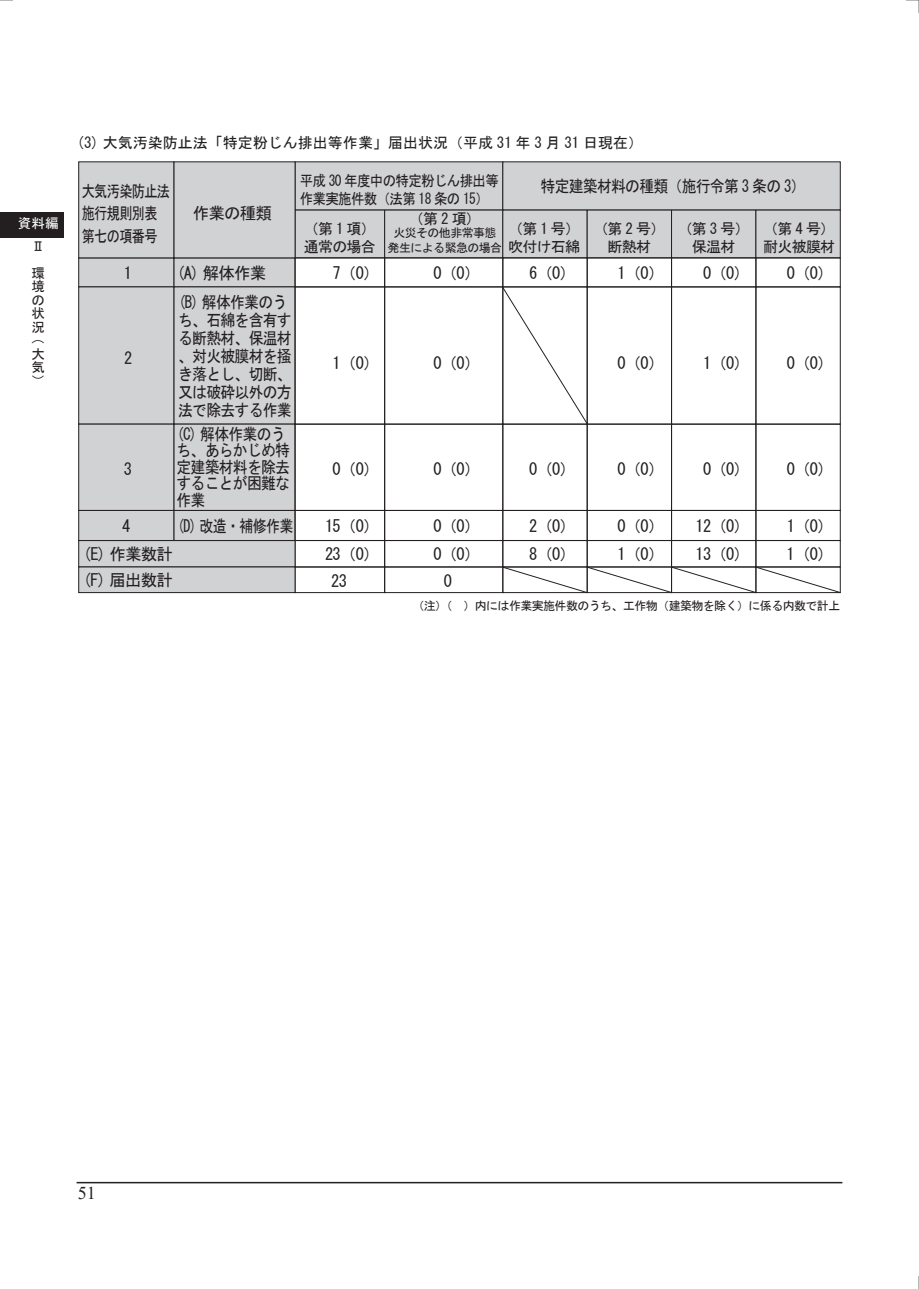
<style>
.page{position:relative;width:919px;height:1289px;background:#fff}
.page>*{position:absolute;margin:0;border:0;box-sizing:border-box;transform-origin:0 0}
.t1{font:18px "Times New Roman";color:#231f20}
.t2{font:16.65px/28.7px "MS Gothic";letter-spacing:-.05em;color:#231f20}
.t3{font:16.65px "MS Gothic";letter-spacing:-.05em;color:#231f20;scale:.84 1}
.t4{font:16.5px/18px "MS Gothic";letter-spacing:-.05em;color:#231f20;scale:.9 1}
.t5{font:16.5px/22.5px "MS Gothic";letter-spacing:-.05em;color:#231f20;scale:.8 1}
.t6{font:16.5px "MS Gothic";letter-spacing:-.05em;color:#231f20}
.t7{font:15px/18px "MS Gothic";letter-spacing:-.05em;color:#231f20}
.t8{font:15px/18px "MS Gothic";letter-spacing:-.05em;color:#231f20;scale:.9 1}
.t9{font:15px "MS Gothic";color:#231f20}
.t10{font:13.5px/13.5px "MS Gothic";color:#231f20;text-align:justify}
.t11{font:13.5px "MS Gothic";color:#fff}
.t12{font:12px/15px "MS Gothic";letter-spacing:-.05em;color:#231f20;text-align:center}
</style>
<div class="page">
<hr style="left:77px;top:1181px;width:765px;height:2px;background:#231f20">
<div style="left:295px;top:209px;width:90px;height:49px;background:#d1d2d4;border:1px solid #231f20"></div>
<div style="left:384px;top:209px;width:119px;height:49px;background:#d1d2d4"></div>
<div style="left:502px;top:209px;width:85px;height:49px;background:#d1d2d4;border:1px solid #231f20"></div>
<div style="left:586px;top:209px;width:86px;height:49px;background:#d1d2d4;border:1px solid #231f20"></div>
<div style="left:671px;top:209px;width:85px;height:49px;background:#d1d2d4;border:1px solid #231f20"></div>
<div style="left:755px;top:209px;width:85px;height:49px;background:#d1d2d4"></div>
<div style="left:78px;top:257px;width:96px;height:30px;background:#d1d2d4;border:1px solid #231f20"></div>
<div style="left:174px;top:257px;width:121px;height:30px;background:#d1d2d4"></div>
<div style="left:295px;top:257px;width:90px;height:30px;border:1px solid #231f20"></div>
<div style="left:384px;top:257px;width:119px;height:30px;border:1px solid #231f20"></div>
<div style="left:502px;top:257px;width:85px;height:30px;border:1px solid #231f20"></div>
<div style="left:586px;top:257px;width:86px;height:30px;border:1px solid #231f20"></div>
<div style="left:671px;top:257px;width:85px;height:30px;border:1px solid #231f20"></div>
<div style="left:755px;top:257px;width:85px;height:30px;border:1px solid #231f20"></div>
<div style="left:78px;top:286px;width:96px;height:138px;background:#d1d2d4;border:1px solid #231f20"></div>
<div style="left:174px;top:286px;width:121px;height:138px;background:#d1d2d4;border:1px solid #231f20"></div>
<div style="left:295px;top:286px;width:90px;height:138px;border:1px solid #231f20"></div>
<div style="left:384px;top:286px;width:119px;height:138px;border:1px solid #231f20"></div>
<div style="left:586px;top:286px;width:86px;height:138px;border:1px solid #231f20"></div>
<div style="left:671px;top:286px;width:85px;height:138px;border:1px solid #231f20"></div>
<div style="left:755px;top:286px;width:85px;height:138px;border:1px solid #231f20"></div>
<div style="left:78px;top:424px;width:96px;height:87px;background:#d1d2d4;border:1px solid #231f20"></div>
<div style="left:174px;top:424px;width:121px;height:87px;background:#d1d2d4;border:1px solid #231f20"></div>
<div style="left:295px;top:424px;width:90px;height:87px;border:1px solid #231f20"></div>
<div style="left:384px;top:424px;width:119px;height:87px;border:1px solid #231f20"></div>
<div style="left:502px;top:424px;width:85px;height:87px;border:1px solid #231f20"></div>
<div style="left:586px;top:424px;width:86px;height:87px;border:1px solid #231f20"></div>
<div style="left:671px;top:424px;width:85px;height:87px;border:1px solid #231f20"></div>
<div style="left:755px;top:424px;width:85px;height:87px;border:1px solid #231f20"></div>
<div style="left:78px;top:510px;width:96px;height:31px;background:#d1d2d4;border:1px solid #231f20"></div>
<div style="left:174px;top:510px;width:121px;height:31px;background:#d1d2d4;border:1px solid #231f20"></div>
<div style="left:295px;top:510px;width:90px;height:31px;border:1px solid #231f20"></div>
<div style="left:384px;top:510px;width:119px;height:31px;border:1px solid #231f20"></div>
<div style="left:502px;top:510px;width:85px;height:31px;border:1px solid #231f20"></div>
<div style="left:586px;top:510px;width:86px;height:31px;border:1px solid #231f20"></div>
<div style="left:671px;top:510px;width:85px;height:31px;border:1px solid #231f20"></div>
<div style="left:755px;top:510px;width:85px;height:31px;border:1px solid #231f20"></div>
<div style="left:295px;top:540px;width:90px;height:27px;border:1px solid #231f20"></div>
<div style="left:384px;top:540px;width:119px;height:27px;border:1px solid #231f20"></div>
<div style="left:502px;top:540px;width:85px;height:27px;border:1px solid #231f20"></div>
<div style="left:586px;top:540px;width:86px;height:27px;border:1px solid #231f20"></div>
<div style="left:671px;top:540px;width:85px;height:27px;border:1px solid #231f20"></div>
<div style="left:755px;top:540px;width:85px;height:27px;border:1px solid #231f20"></div>
<div style="left:295px;top:566px;width:90px;height:27px;border:1px solid #231f20"></div>
<div style="left:384px;top:566px;width:119px;height:27px;border:1px solid #231f20"></div>
<div style="left:78px;top:540px;width:217px;height:27px;background:#d1d2d4;border:1px solid #231f20"></div>
<div style="left:78px;top:566px;width:217px;height:27px;background:#d1d2d4;border:1px solid #231f20"></div>
<div style="left:295px;top:161px;width:208px;height:49px;background:#d1d2d4;border:1px solid #231f20"></div>
<div style="left:502px;top:161px;width:338px;height:49px;background:#d1d2d4;border:1px solid #231f20"></div>
<div style="left:78px;top:161px;width:96px;height:97px;background:#d1d2d4;border:1px solid #231f20"></div>
<div style="left:174px;top:161px;width:121px;height:97px;background:#d1d2d4"></div>
<svg style="left:501px;top:286px;width:87px;height:139px"></svg>
<svg style="left:501px;top:566px;width:340px;height:27px"></svg>
<svg style="left:0;top:0;width:13px;height:1px"></svg>
<svg style="left:906px;top:0;width:13px;height:13px"></svg>
<svg style="left:918px;top:1276px;width:1px;height:12px"></svg>
<div style="left:0;top:212px;width:64px;height:25px;background:#231f20"></div>
<p class="t11" style="left:18px;top:217px;width:42px">資料編</p>
<p class="t10" style="left:31px;top:233px;width:22px;line-height:26.1px">Ⅱ　環</p>
<p class="t10" style="left:31px;top:279px;width:14px">境の状況</p>
<p class="t10" style="left:45px;top:337px;width:8px;rotate:90deg">(</p>
<p class="t10" style="left:31px;top:347px;width:14px">大気）</p>
<p class="t9" style="left:77px;top:135px;width:568px">(3) 大気汚染防止法「特定粉じん排出等作業」届出状況（平成 31 年 3 月 31 日現在）</p>
<p class="t5" style="left:82px;top:179px;width:112px">大気汚染防止法施行規則別表第七の項番号</p>
<p class="t6" style="left:193px;top:204px;width:81px">作業の種類</p>
<p class="t8" style="left:300px;top:171px;width:223px">平成 30 年度中の特定粉じん排出等作業実施件数（法第 18 条の 15）</p>
<p class="t7" style="left:304px;top:219px;width:73px">（第 1 項）通常の場合</p>
<p class="t4" style="left:540px;top:177px;width:296px">特定建築材料の種類（施行令第 3 条の 3）</p>
<p class="t7" style="left:508px;top:219px;width:73px">（第 1 号）吹付け石綿</p>
<p class="t7" style="left:593px;top:219px;width:73px;text-align:center">（第 2 号）断熱材</p>
<p class="t7" style="left:677px;top:219px;width:73px;text-align:center">（第 3 号）保温材</p>
<p class="t7" style="left:763px;top:219px;width:73px">（第 4 号）耐火被膜材</p>
<p class="t7" style="left:409px;top:210px;width:73px">（第 2 項）</p>
<p class="t12" style="left:387px;top:225px;width:116px">火災その他非常事態発生による緊急の場合</p>
<p class="t6" style="left:124px;top:265px;width:10px">1</p>
<p class="t6" style="left:124px;top:350px;width:10px">2</p>
<p class="t6" style="left:124px;top:461px;width:10px">3</p>
<p class="t2" style="left:176px;top:258px;width:91px">(A) 解体作業</p>
<p class="t4" style="left:178px;top:293px;width:128px">(B) 解体作業のうち、石綿を含有する断熱材、保温材、対火被膜材を掻き落とし、切断、又は破砕以外の方法で除去する作業</p>
<p class="t4" style="left:176px;top:425px;width:128px;line-height:16.5px">(C) 解体作業のうち、あらかじめ特定建築材料を除去することが困難な作業</p>
<p class="t2" style="left:332px;top:258px;width:49px">7（0）</p>
<p class="t2" style="left:332px;top:349px;width:49px">1（0）</p>
<p class="t2" style="left:317px;top:455px;width:64px">　0（0）</p>
<p class="t2" style="left:433px;top:258px;width:49px">0（0）</p>
<p class="t2" style="left:529px;top:258px;width:49px">6（0）</p>
<p class="t2" style="left:617px;top:258px;width:49px">1（0）</p>
<p class="t2" style="left:703px;top:258px;width:49px">0（0）</p>
<p class="t2" style="left:786px;top:258px;width:49px">0（0）</p>
<p class="t2" style="left:433px;top:349px;width:49px">0（0）</p>
<p class="t2" style="left:617px;top:349px;width:49px">0（0）</p>
<p class="t2" style="left:703px;top:349px;width:49px">1（0）</p>
<p class="t2" style="left:786px;top:349px;width:49px">0（0）</p>
<p class="t2" style="left:418px;top:455px;width:64px">　0（0）</p>
<p class="t2" style="left:513px;top:455px;width:64px">　0（0）</p>
<p class="t2" style="left:601px;top:455px;width:64px">　0（0）</p>
<p class="t2" style="left:687px;top:455px;width:64px">　0（0）</p>
<p class="t2" style="left:771px;top:455px;width:64px">　0（0）</p>
<p class="t6" style="left:122px;top:517px;width:10px">4</p>
<p class="t8" style="left:176px;top:515px;width:126px">(D) 改造・補修作業</p>
<p class="t3" style="left:177px;top:517px;width:140px">(D) 改造・補修作業</p>
<p class="t2" style="left:83px;top:541px;width:91px;line-height:26px">(E) 作業数計(F) 届出数計</p>
<p class="t2" style="left:325px;top:511px;width:56px">15（0）<br>23（0）</p>
<p class="t2" style="left:331px;top:567px;width:17px">23</p>
<p class="t2" style="left:433px;top:511px;width:49px">0（0）<br>0（0）</p>
<p class="t2" style="left:444px;top:567px;width:10px">0</p>
<p class="t2" style="left:529px;top:511px;width:49px">2（0）<br>8（0）</p>
<p class="t2" style="left:617px;top:511px;width:49px">0（0）<br>1（0）</p>
<p class="t2" style="left:695px;top:511px;width:56px">12（0）<br>13（0）</p>
<p class="t2" style="left:786px;top:511px;width:49px">1（0）<br>1（0）</p>
<p class="t12" style="left:412px;top:598px;width:429px">（注）（　）内には作業実施件数のうち、工作物（建築物を除く）に係る内数で計上</p>
<p class="t1" style="left:78px;top:1179px;width:19px">51</p>
</div>
